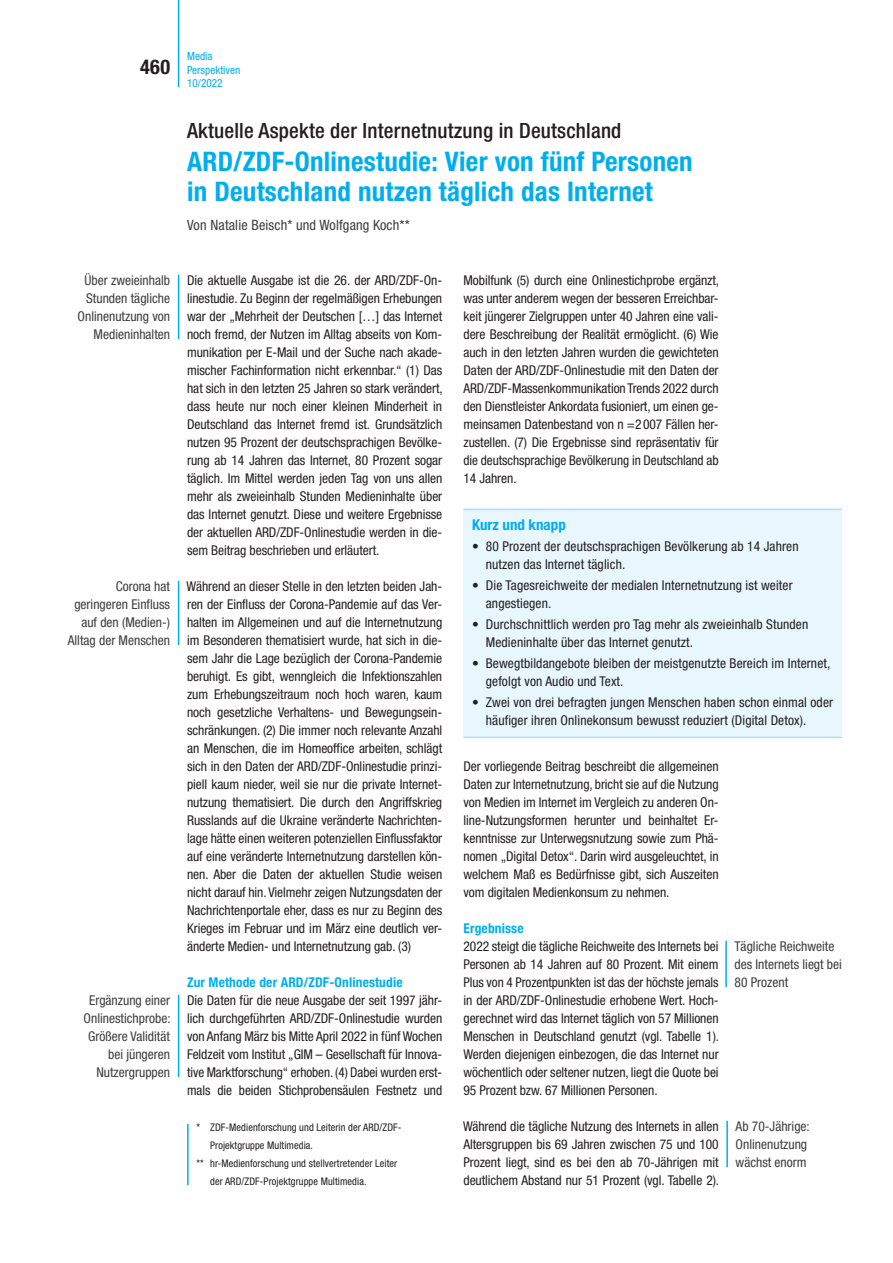
<style>
.page{position:relative;width:893px;height:1263px;background:#fff}
.page>*{position:absolute;margin:0;border:0;box-sizing:border-box;transform-origin:0 0}
.t1{font:700 condensed 27px/30px "Helvetica Neue LT Std";letter-spacing:.01em;color:#00aeef}
.t2{font:500 condensed 21px "Helvetica Neue LT Std";letter-spacing:.01em;color:#231f20}
.t3{font:700 condensed 20.25px "Helvetica Neue LT Std";color:#231f20}
.t4{font:700 condensed 15px "Helvetica Neue LT Std";color:#00aeef}
.t5{font:condensed 14.25px "Helvetica Neue LT Std";letter-spacing:.01em;color:#3e3e3f}
.t6{font:condensed 13.5px/18px "Helvetica Neue LT Std";letter-spacing:.01em;color:#231f20;text-align:justify}
.t7{font:condensed 13.5px/18px "Helvetica Neue LT Std";color:#3e3e3f;text-align:right}
.t8{font:700 condensed 13.5px "Helvetica Neue LT Std";letter-spacing:.01em;color:#00aeef}
.t9{font:condensed 11.25px/13.5px "Helvetica Neue LT Std";color:#00aeef}
.t10{font:condensed 10.5px "Helvetica Neue LT Std";letter-spacing:.01em;color:#231f20}
</style>
<div class="page">
<hr style="left:178px;top:0;width:1px;height:87px;background:#00aeef">
<div style="left:463px;top:509px;width:379px;height:228px;background:#e8f6fd"></div>
<hr style="left:463px;top:509px;width:379px;height:1px;background:#aae0f9">
<hr style="left:463px;top:737px;width:379px;height:1px;background:#aae0f9">
<hr style="left:178px;top:275px;width:1px;height:64px;background:#00aeef">
<hr style="left:178px;top:581px;width:1px;height:64px;background:#00aeef">
<hr style="left:178px;top:995px;width:1px;height:82px;background:#00aeef">
<hr style="left:725px;top:941px;width:2px;height:46px;background:#00aeef">
<hr style="left:726px;top:1121px;width:2px;height:46px;background:#00aeef">
<hr style="left:187px;top:1124px;width:2px;height:61px;background:#00aeef">
<h3 class="t3" style="left:140px;top:54px;width:31px">460</h3>
<p class="t7" style="left:78px;top:271px;width:94px">Über zweieinhalb<br>Stunden tägliche<br>Onlinenutzung von<br>Medieninhalten</p>
<p class="t7" style="left:68px;top:577px;width:104px">Corona hat geringeren Einfluss auf den (Medien-)<br>Alltag der Menschen</p>
<p class="t7" style="left:84px;top:991px;width:88px">Ergänzung einer<br>Onlinestichprobe:<br>Größere Validität bei jüngeren<br>Nutzergruppen</p>
<p class="t9" style="left:187px;top:49px;width:55px">Media<br>Perspektiven<br>10/2022</p>
<h2 class="t2" style="left:187px;top:118px;width:436px">Aktuelle Aspekte der Internetnutzung in Deutschland</h2>
<h1 class="t1" style="left:187px;top:146px;width:507px">ARD/ZDF-Onlinestudie: Vier von fünf Personen in Deutschland nutzen täglich das Internet</h1>
<p class="t5" style="left:187px;top:216px;width:224px">Von Natalie Beisch* und Wolfgang Koch**</p>
<p class="t6" style="left:187px;top:271px;width:257px">Die aktuelle Ausgabe ist die 26. der ARD/ZDF-On&shy;linestudie. Zu Beginn der regelmäßigen Erhebungen war der „Mehrheit der Deutschen […] das Internet noch fremd, der Nutzen im Alltag abseits von Kom&shy;munikation per E-Mail und der Suche nach akade&shy;mischer Fachinformation nicht erkennbar.“ (1) Das hat sich in den letzten 25 Jahren so stark verändert, dass heute nur noch einer kleinen Minderheit in Deutschland das Internet fremd ist. Grundsätzlich nutzen 95 Prozent der deutschsprachigen Bevölke&shy;rung ab 14 Jahren das Internet, 80 Prozent sogar täglich. Im Mittel werden jeden Tag von uns allen mehr als zweieinhalb Stunden Medieninhalte über das Internet genutzt. Diese und weitere Ergebnisse der aktuellen ARD/ZDF-Onlinestudie werden in die&shy;sem Beitrag beschrieben und erläutert.</p>
<p class="t6" style="left:187px;top:577px;width:257px">Während an dieser Stelle in den letzten beiden Jah&shy;ren der Einfluss der Corona-Pandemie auf das Ver&shy;halten im Allgemeinen und auf die Internetnutzung im Besonderen thematisiert wurde, hat sich in die&shy;sem Jahr die Lage bezüglich der Corona-Pandemie beruhigt. Es gibt, wenngleich die Infektionszahlen zum Erhebungszeitraum noch hoch waren, kaum noch gesetzliche Verhaltens- und Bewegungsein&shy;schränkungen. (2) Die immer noch relevante Anzahl an Menschen, die im Homeoffice arbeiten, schlägt sich in den Daten der ARD/ZDF-Onlinestudie prinzi&shy;piell kaum nieder, weil sie nur die private Internet&shy;nutzung thematisiert. Die durch den Angriffskrieg Russlands auf die Ukraine veränderte Nachrichten&shy;lage hätte einen weiteren potenziellen Einflussfaktor auf eine veränderte Internetnutzung darstellen kön&shy;nen. Aber die Daten der aktuellen Studie weisen nicht darauf hin. Vielmehr zeigen Nutzungsdaten der Nachrichtenportale eher, dass es nur zu Beginn des Krieges im Februar und im März eine deutlich ver&shy;änderte Medien- und Internetnutzung gab. (3)</p>
<p class="t8" style="left:187px;top:974px;width:217px">Zur Methode der ARD/ZDF-Onlinestudie</p>
<p class="t6" style="left:187px;top:991px;width:257px">Die Daten für die neue Ausgabe der seit 1997 jähr&shy;lich durchgeführten ARD/ZDF-Onlinestudie wurden von Anfang März bis Mitte April 2022 in fünf Wochen Feldzeit vom Institut „GIM – Gesellschaft für Innova&shy;tive Marktforschung“ erhoben. (4) Dabei wurden erst&shy;mals die beiden Stichprobensäulen Festnetz und</p>
<p class="t10" style="left:196px;top:1121px;width:207px">* ZDF-Medienforschung und Leiterin der ARD/ZDF-</p>
<p class="t10" style="left:210px;top:1139px;width:104px">Projektgruppe Multimedia.</p>
<p class="t10" style="left:196px;top:1157px;width:202px">** hr-Medienforschung und stellvertretender Leiter</p>
<p class="t10" style="left:210px;top:1175px;width:158px">der ARD/ZDF-Projektgruppe Multimedia.</p>
<p class="t6" style="left:463px;top:271px;width:257px">Mobilfunk (5) durch eine Onlinestichprobe ergänzt, was unter anderem wegen der besseren Erreichbar&shy;keit jüngerer Zielgruppen unter 40 Jahren eine vali&shy;dere Beschreibung der Realität ermöglicht. (6) Wie auch in den letzten Jahren wurden die gewichteten Daten der ARD/ZDF-Onlinestudie mit den Daten der ARD/ZDF-Massenkommunikation Trends 2022 durch den Dienstleister Ankordata fusioniert, um einen ge&shy;meinsamen Datenbestand von n =2007 Fällen her&shy;zustellen. (7) Die Ergebnisse sind repräsentativ für die deutschsprachige Bevölkerung in Deutschland ab 14 Jahren.</p>
<p class="t4" style="left:472px;top:515px;width:95px">Kurz und knapp</p>
<p class="t6" style="left:486px;top:537px;width:314px;text-indent:-14px">• 80 Prozent der deutschsprachigen Bevölkerung ab 14 Jahren nutzen das Internet täglich.</p>
<p class="t6" style="left:486px;top:576px;width:308px;text-indent:-14px">• Die Tagesreichweite der medialen Internetnutzung ist weiter angestiegen.</p>
<p class="t6" style="left:486px;top:615px;width:324px;text-indent:-14px">• Durchschnittlich werden pro Tag mehr als zweieinhalb Stunden<br>Medieninhalte über das Internet genutzt.</p>
<p class="t6" style="left:486px;top:654px;width:346px;text-indent:-14px">• Bewegtbildangebote bleiben der meistgenutzte Bereich im Internet, gefolgt von Audio und Text.</p>
<p class="t6" style="left:486px;top:693px;width:349px;text-indent:-14px">• Zwei von drei befragten jungen Menschen haben schon einmal oder häufiger ihren Onlinekonsum bewusst reduziert (Digital Detox).</p>
<p class="t6" style="left:463px;top:757px;width:257px">Der vorliegende Beitrag beschreibt die allgemeinen Daten zur Internetnutzung, bricht sie auf die Nutzung von Medien im Internet im Vergleich zu anderen On&shy;line-Nutzungsformen herunter und beinhaltet Er&shy;kenntnisse zur Unterwegsnutzung sowie zum Phä&shy;nomen „Digital Detox“. Darin wird ausgeleuchtet, in welchem Maß es Bedürfnisse gibt, sich Auszeiten vom digitalen Medienkonsum zu nehmen.</p>
<p class="t8" style="left:463px;top:920px;width:62px">Ergebnisse</p>
<p class="t6" style="left:463px;top:937px;width:257px">2022 steigt die tägliche Reichweite des Internets bei Personen ab 14 Jahren auf 80 Prozent. Mit einem Plus von 4 Prozentpunkten ist das der höchste jemals in der ARD/ZDF-Onlinestudie erhobene Wert. Hoch&shy;gerechnet wird das Internet täglich von 57 Millionen Menschen in Deutschland genutzt (vgl. Tabelle 1).<br>Werden diejenigen einbezogen, die das Internet nur wöchentlich oder seltener nutzen, liegt die Quote bei 95 Prozent bzw. 67 Millionen Personen.</p>
<p class="t6" style="left:463px;top:1117px;width:258px">Während die tägliche Nutzung des Internets in allen Altersgruppen bis 69 Jahren zwischen 75 und 100<br>Prozent liegt, sind es bei den ab 70-Jährigen mit deutlichem Abstand nur 51 Prozent (vgl. Tabelle 2).</p>
<p class="t7" style="left:735px;top:937px;width:109px;text-align:left">Tägliche Reichweite des Internets liegt bei<br>80 Prozent</p>
<p class="t7" style="left:736px;top:1117px;width:76px;text-align:left">Ab 70-Jährige:<br>Onlinenutzung wächst enorm</p>
</div>
